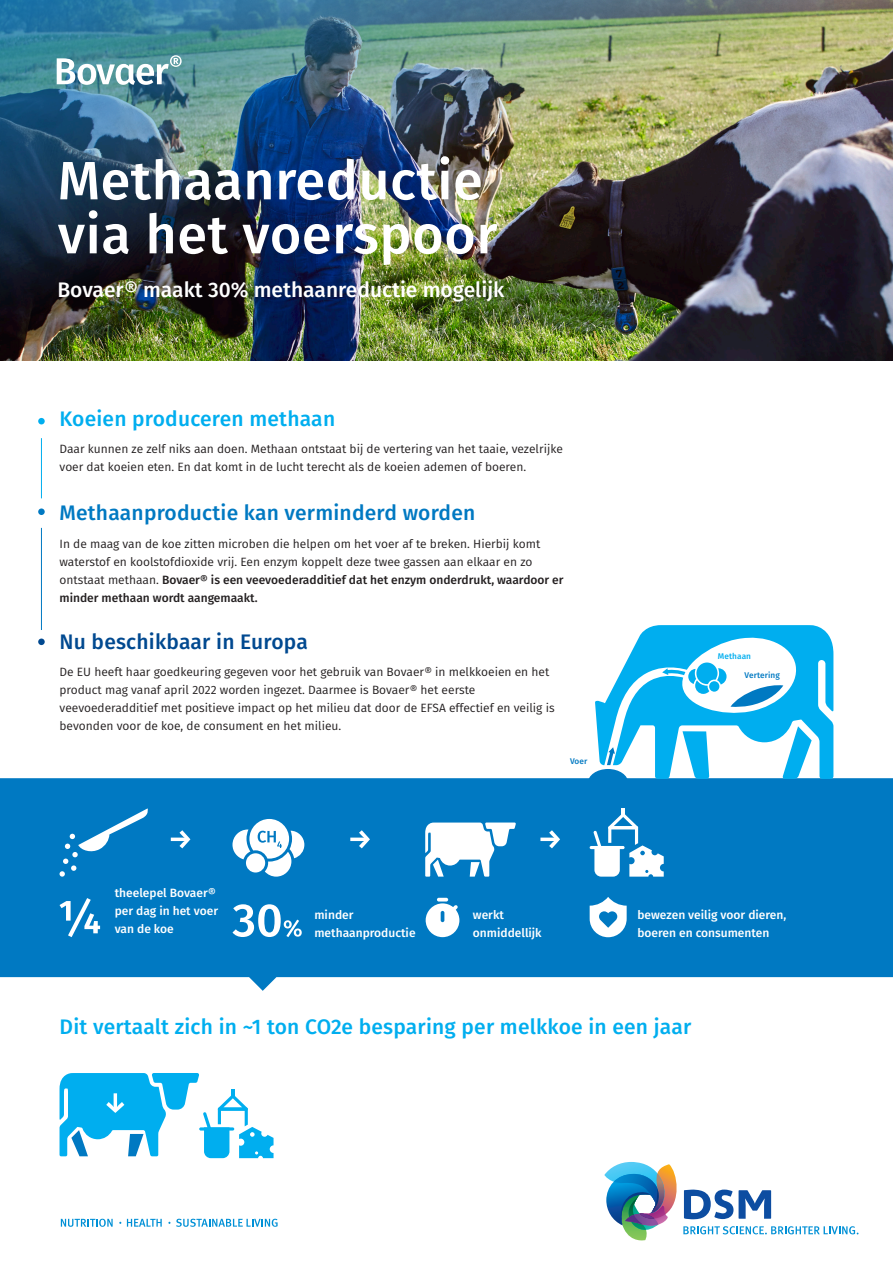
<style>
.page{position:relative;width:893px;height:1263px;background:#fff}
.page>*{position:absolute;margin:0;border:0;box-sizing:border-box;transform-origin:0 0}
.t1{font:500 54px/54px "Fira Sans";letter-spacing:.01em;color:#fff}
.t2{font:500 21px "Fira Sans";letter-spacing:.01em;color:#00aeef}
.t3{font:500 21px "Fira Sans";color:#fff}
.t4{font:500 21px "Fira Sans";letter-spacing:.01em;color:#0079c2}
.t5{font:500 21px "Fira Sans";letter-spacing:.01em;color:#014990}
.t6{font:12px/18px "Fira Sans";color:#231f20}
.t7{font:500 12px/18px "Fira Sans";color:#fff}
.t8{font:500 8.25px "Fira Sans";letter-spacing:.01em;color:#0079c2}
.t9{font:500 8.25px "Fira Sans";letter-spacing:.01em;color:#00aeef}
.s1{font-weight:500}
</style>
<div class="page">
<svg style="left:604px;top:1162px;width:254px;height:79px"></svg>
<hr style="left:41px;top:438px;width:1px;height:60px;background:#00aeef">
<hr style="left:41px;top:528px;width:1px;height:102px;background:#0079c2">
<div style="left:38px;top:418px;width:7px;height:6px;background:#00aeef;border-radius:50%"></div>
<div style="left:38px;top:508px;width:7px;height:7px;background:#0079c2;border-radius:50%"></div>
<div style="left:38px;top:638px;width:7px;height:7px;background:#014990;border-radius:50%"></div>
<svg style="left:0;top:778px;width:893px;height:213px;background:#1383c6"></svg>
<svg style="left:588px;top:625px;width:245px;height:158px"></svg>
<svg style="left:60px;top:808px;width:90px;height:69px;background:#1e88c9"></svg>
<svg style="left:232px;top:819px;width:72px;height:58px"></svg>
<svg style="left:425px;top:822px;width:91px;height:55px"></svg>
<svg style="left:593px;top:808px;width:71px;height:69px"></svg>
<hr style="left:590px;top:846px;width:35px;height:3px;background:#fff;border-radius:2px">
<svg style="left:171px;top:830px;width:19px;height:18px"></svg>
<svg style="left:350px;top:830px;width:20px;height:18px"></svg>
<svg style="left:540px;top:830px;width:20px;height:18px"></svg>
<svg style="left:60px;top:898px;width:40px;height:39px"></svg>
<svg style="left:232px;top:904px;width:70px;height:33px"></svg>
<svg style="left:425px;top:898px;width:34px;height:39px"></svg>
<svg style="left:590px;top:897px;width:37px;height:40px"></svg>
<svg style="left:60px;top:1218px;width:218px;height:9px"></svg>
<img style="left:0;top:0;width:893px;height:360px">
<img style="left:0;top:0;width:833px;height:330px">
<svg style="left:57px;top:55px;width:125px;height:30px"></svg>
<svg style="left:60px;top:1073px;width:214px;height:85px"></svg>
<p class="t1" style="left:58px;top:151px;width:441px">Methaanreductie via het voerspoor</p>
<p class="t3" style="left:57px;top:273px;width:449px">Bovaer® maakt 30% methaanreductie mogelijk</p>
<p class="t2" style="left:60px;top:402px;width:277px">Koeien produceren methaan</p>
<p class="t6" style="left:60px;top:440px;width:505px">Daar kunnen ze zelf niks aan doen. Methaan ontstaat bij de vertering van het taaie, vezelrijke voer dat koeien eten. En dat komt in de lucht terecht als de koeien ademen of boeren.</p>
<p class="t4" style="left:60px;top:496px;width:417px">Methaanproductie kan verminderd worden</p>
<p class="t6" style="left:60px;top:534px;width:506px">In de maag van de koe zitten microben die helpen om het voer af te breken. Hierbij komt waterstof en koolstofdioxide vrij. Een enzym koppelt deze twee gassen aan elkaar en zo ontstaat methaan. <span class="s1">Bovaer® is een veevoederadditief dat het enzym onderdrukt, waardoor er minder methaan wordt aangemaakt.</span></p>
<p class="t5" style="left:60px;top:625px;width:250px">Nu beschikbaar in Europa</p>
<p class="t6" style="left:60px;top:662px;width:497px">De EU heeft haar goedkeuring gegeven voor het gebruik van Bovaer® in melkkoeien en het product mag vanaf april 2022 worden ingezet. Daarmee is Bovaer® het eerste veevoederadditief met positieve impact op het milieu dat door de EFSA effectief en veilig is bevonden voor de koe, de consument en het milieu.</p>
<p class="t8" style="left:570px;top:755px;width:19px">Voer</p>
<p class="t9" style="left:718px;top:650px;width:35px">Methaan</p>
<p class="t8" style="left:745px;top:668px;width:37px">Vertering</p>
<p class="t7" style="left:115px;top:883px;width:105px">theelepel Bovaer® per dag in het voer van de koe</p>
<p class="t7" style="left:314px;top:905px;width:103px">minder methaanproductie</p>
<p class="t7" style="left:473px;top:905px;width:70px">werkt onmiddellijk</p>
<p class="t7" style="left:637px;top:905px;width:150px">bewezen veilig voor dieren, boeren en consumenten</p>
<p class="t2" style="left:60px;top:1010px;width:633px">Dit vertaalt zich in ~1 ton CO2e besparing per melkkoe in een jaar</p>
</div>
